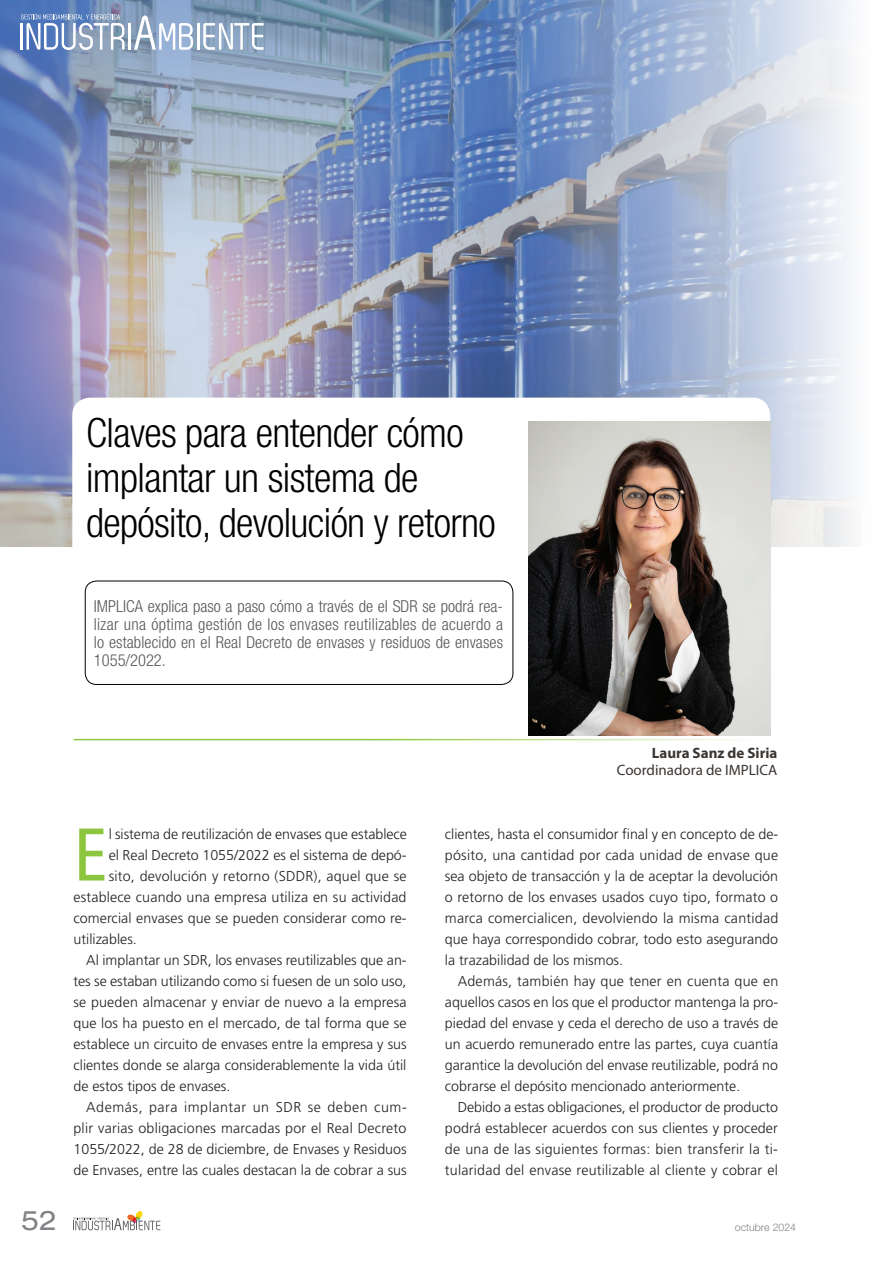
<style>
.page{position:relative;width:893px;height:1263px;background:#fff}
.page>*{position:absolute;margin:0;border:0;box-sizing:border-box;transform-origin:0 0}
.t1{font:condensed 74.4px "Frutiger";color:#8bc63e}
.t2{font:300 condensed 40.5px/45px "Helvetica Neue LT Std";letter-spacing:-.015em;color:#000}
.t3{font:expanded 27px "Helvetica Neue LT Std";color:#808285}
.t4{font:300 condensed 16.5px/18px "Helvetica Neue LT Std";letter-spacing:.005em;color:#57585a;text-align:justify}
.t5{font:15px "Myriad Pro";color:#3b3532}
.t6{font:700 15px "Myriad Pro";color:#3b3532}
.t7{font:300 14.25px/21px "Frutiger";color:#231f20;text-align:justify}
.t8{font:300 14.25px "Frutiger";letter-spacing:.04em;color:#231f20}
.t9{font:300 10.5px "Helvetica Neue LT Std";color:#808285}
</style>
<div class="page">
<svg style="left:73px;top:1211px;width:87px;height:19px"></svg>
<img style="left:0;top:0;width:852px;height:546px">
<svg style="left:72px;top:398px;width:698px;height:149px"></svg>
<hr style="left:20px;top:23px;width:3px;height:27px;background:#fff">
<hr style="left:128px;top:23px;width:3px;height:27px;background:#fff">
<svg style="left:134px;top:15px;width:59px;height:35px"></svg>
<hr style="left:197px;top:23px;width:2px;height:27px;background:#fff">
<svg style="left:203px;top:23px;width:61px;height:27px"></svg>
<svg style="left:21px;top:13px;width:104px;height:37px"></svg>
<div style="left:85px;top:581px;width:428px;height:104px;border:1px solid #000;border-radius:11px"></div>
<hr style="left:74px;top:739px;width:705px;height:1px;background:#8bc63e">
<img style="left:528px;top:422px;width:242px;height:314px">
<h2 class="t2" style="left:86px;top:410px;width:411px">Claves para entender cómo implantar un sistema de depósito, devolución y retorno</h2>
<p class="t4" style="left:94px;top:597px;width:411px">IMPLICA explica paso a paso cómo a través de el SDR se podrá rea&shy;lizar una óptima gestión de los envases reutilizables de acuerdo a lo establecido en el Real Decreto de envases y residuos de envases 1055/2022.</p>
<h3 class="t3" style="left:21px;top:1204px;width:38px">52</h3>
<h1 class="t1" style="left:74px;top:811px;width:36px">E</h1>
<p class="t7" style="left:109px;top:823px;width:300px">l sistema de reutilización de envases que establece</p>
<p class="t7" style="left:109px;top:844px;width:299px">el Real Decreto 1055/2022 es el sistema de depó-</p>
<p class="t7" style="left:109px;top:865px;width:299px">sito, devolución y retorno (SDDR), aquel que se</p>
<p class="t7" style="left:74px;top:886px;width:335px">establece cuando una empresa utiliza en su actividad</p>
<p class="t7" style="left:74px;top:907px;width:335px">comercial envases que se pueden considerar como re-</p>
<p class="t7" style="left:74px;top:928px;width:65px">utilizables.</p>
<p class="t7" style="left:86px;top:949px;width:322px">Al implantar un SDR, los envases reutilizables que an-</p>
<p class="t7" style="left:74px;top:970px;width:335px">tes se estaban utilizando como si fuesen de un solo uso,</p>
<p class="t7" style="left:74px;top:991px;width:335px">se pueden almacenar y enviar de nuevo a la empresa</p>
<p class="t7" style="left:74px;top:1012px;width:335px">que los ha puesto en el mercado, de tal forma que se</p>
<p class="t7" style="left:74px;top:1033px;width:335px">establece un circuito de envases entre la empresa y sus</p>
<p class="t7" style="left:74px;top:1054px;width:334px">clientes donde se alarga considerablemente la vida útil</p>
<p class="t7" style="left:74px;top:1075px;width:158px">de estos tipos de envases.</p>
<p class="t8" style="left:86px;top:1098px;width:322px">Además, para implantar un SDR se deben cum-</p>
<p class="t7" style="left:74px;top:1117px;width:334px">plir varias obligaciones marcadas por el Real Decreto</p>
<p class="t7" style="left:74px;top:1138px;width:335px">1055/2022, de 28 de diciembre, de Envases y Residuos</p>
<p class="t7" style="left:74px;top:1159px;width:335px">de Envases, entre las cuales destacan la de cobrar a sus</p>
<p class="t6" style="left:652px;top:745px;width:127px">Laura Sanz de Siria</p>
<p class="t5" style="left:617px;top:760px;width:162px">Coordinadora de IMPLICA</p>
<p class="t7" style="left:445px;top:823px;width:335px">clientes, hasta el consumidor final y en concepto de de&shy;pósito, una cantidad por cada unidad de envase que sea objeto de transacción y la de aceptar la devolución o retorno de los envases usados cuyo tipo, formato o marca comercialicen, devolviendo la misma cantidad que haya correspondido cobrar, todo esto asegurando la trazabilidad de los mismos.</p>
<p class="t7" style="left:445px;top:970px;width:335px;text-indent:13px">Además, también hay que tener en cuenta que en aquellos casos en los que el productor mantenga la pro&shy;piedad del envase y ceda el derecho de uso a través de un acuerdo remunerado entre las partes, cuya cuantía garantice la devolución del envase reutilizable, podrá no cobrarse el depósito mencionado anteriormente.</p>
<p class="t7" style="left:445px;top:1096px;width:335px;text-indent:13px">Debido a estas obligaciones, el productor de producto podrá establecer acuerdos con sus clientes y proceder de una de las siguientes formas: bien transferir la ti&shy;tularidad del envase reutilizable al cliente y cobrar el</p>
<p class="t9" style="left:735px;top:1221px;width:63px">octubre 2024</p>
</div>
